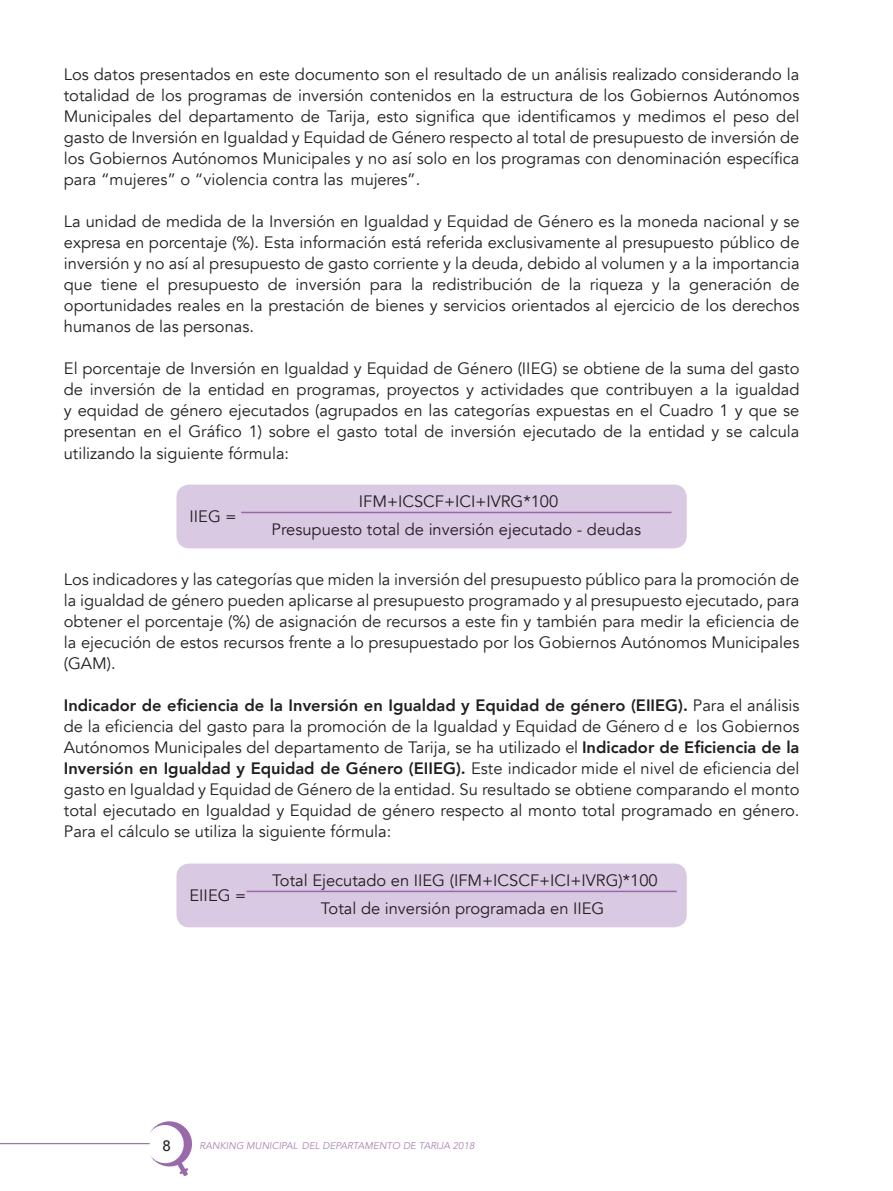
<style>
.page{position:relative;width:893px;height:1191px;background:#fff}
.page>*{position:absolute;margin:0;border:0;box-sizing:border-box;transform-origin:0 0}
.t1{font:16.5px/21px "Avenir";color:#231f20;text-align:justify}
.t2{font:500 15px "Avenir";color:#231f20}
.t3{font:italic 9.75px "Avenir";color:#ab81b9}
.s1{font-weight:800}
</style>
<div class="page">
<hr style="left:0;top:1143px;width:150px;height:1px;background:#9b68ac">
<svg style="left:150px;top:1121px;width:42px;height:55px"></svg>
<div style="left:176px;top:484px;width:511px;height:64px;background:#d9c9e2;border-radius:13px"></div>
<hr style="left:241px;top:512px;width:430px;height:1px;background:#9b68ac">
<div style="left:176px;top:863px;width:511px;height:64px;background:#d9c9e2;border-radius:13px"></div>
<hr style="left:246px;top:890px;width:431px;height:2px;background:#9b68ac">
<p class="t1" style="left:64px;top:64px;width:737px">Los datos presentados en este documento son el resultado de un análisis realizado considerando la totalidad de los programas de inversión contenidos en la estructura de los Gobiernos Autónomos Municipales del departamento de Tarija, esto significa que identificamos y medimos el peso del gasto de Inversión en Igualdad y Equidad de Género respecto al total de presupuesto de inversión de los Gobiernos Autónomos Municipales y no así solo en los programas con denominación específica para “mujeres” o “violencia contra las mujeres”.</p>
<p class="t1" style="left:64px;top:211px;width:737px">La unidad de medida de la Inversión en Igualdad y Equidad de Género es la moneda nacional y se expresa en porcentaje (%). Esta información está referida exclusivamente al presupuesto público de inversión y no así al presupuesto de gasto corriente y la deuda, debido al volumen y a la importancia que tiene el presupuesto de inversión para la redistribución de la riqueza y la generación de oportunidades reales en la prestación de bienes y servicios orientados al ejercicio de los derechos humanos de las personas.</p>
<p class="t1" style="left:64px;top:358px;width:737px">El porcentaje de Inversión en Igualdad y Equidad de Género (IIEG) se obtiene de la suma del gasto de inversión de la entidad en programas, proyectos y actividades que contribuyen a la igualdad y equidad de género ejecutados (agrupados en las categorías expuestas en el Cuadro 1 y que se presentan en el Gráfico 1) sobre el gasto total de inversión ejecutado de la entidad y se calcula utilizando la siguiente fórmula:</p>
<p class="t1" style="left:272px;top:487px;width:371px;line-height:28.3px;text-align:center">IFM+ICSCF+ICI+IVRG*100<br>Presupuesto total de inversión ejecutado - deudas</p>
<p class="t1" style="left:189px;top:506px;width:48px">IIEG =</p>
<p class="t1" style="left:64px;top:569px;width:737px">Los indicadores y las categorías que miden la inversión del presupuesto público para la promoción de la igualdad de género pueden aplicarse al presupuesto programado y al presupuesto ejecutado, para obtener el porcentaje (%) de asignación de recursos a este fin y también para medir la eficiencia de la ejecución de estos recursos frente a lo presupuestado por los Gobiernos Autónomos Municipales (GAM).</p>
<p class="t1" style="left:64px;top:695px;width:737px"><span class="s1">Indicador de eficiencia de la Inversión en Igualdad y Equidad de género (EIIEG).</span> Para el análisis de la eficiencia del gasto para la promoción de la Igualdad y Equidad de Género d e los Gobiernos Autónomos Municipales del departamento de Tarija, se ha utilizado el <span class="s1">Indicador de Eficiencia de la Inversión en Igualdad y Equidad de Género (EIIEG).</span> Este indicador mide el nivel de eficiencia del gasto en Igualdad y Equidad de Género de la entidad. Su resultado se obtiene comparando el monto total ejecutado en Igualdad y Equidad de género respecto al monto total programado en género.<br>Para el cálculo se utiliza la siguiente fórmula:</p>
<p class="t1" style="left:272px;top:866px;width:387px;line-height:28.3px;text-align:center">Total Ejecutado en IIEG (IFM+ICSCF+ICI+IVRG)*100<br>Total de inversión programada en IIEG</p>
<p class="t1" style="left:189px;top:884px;width:58px">EIIEG =</p>
<p class="t2" style="left:163px;top:1132px;width:10px">8</p>
<p class="t3" style="left:200px;top:1139px;width:276px">RANKING MUNICIPAL DEL DEPARTAMENTO DE TARIJA 2018</p>
</div>
